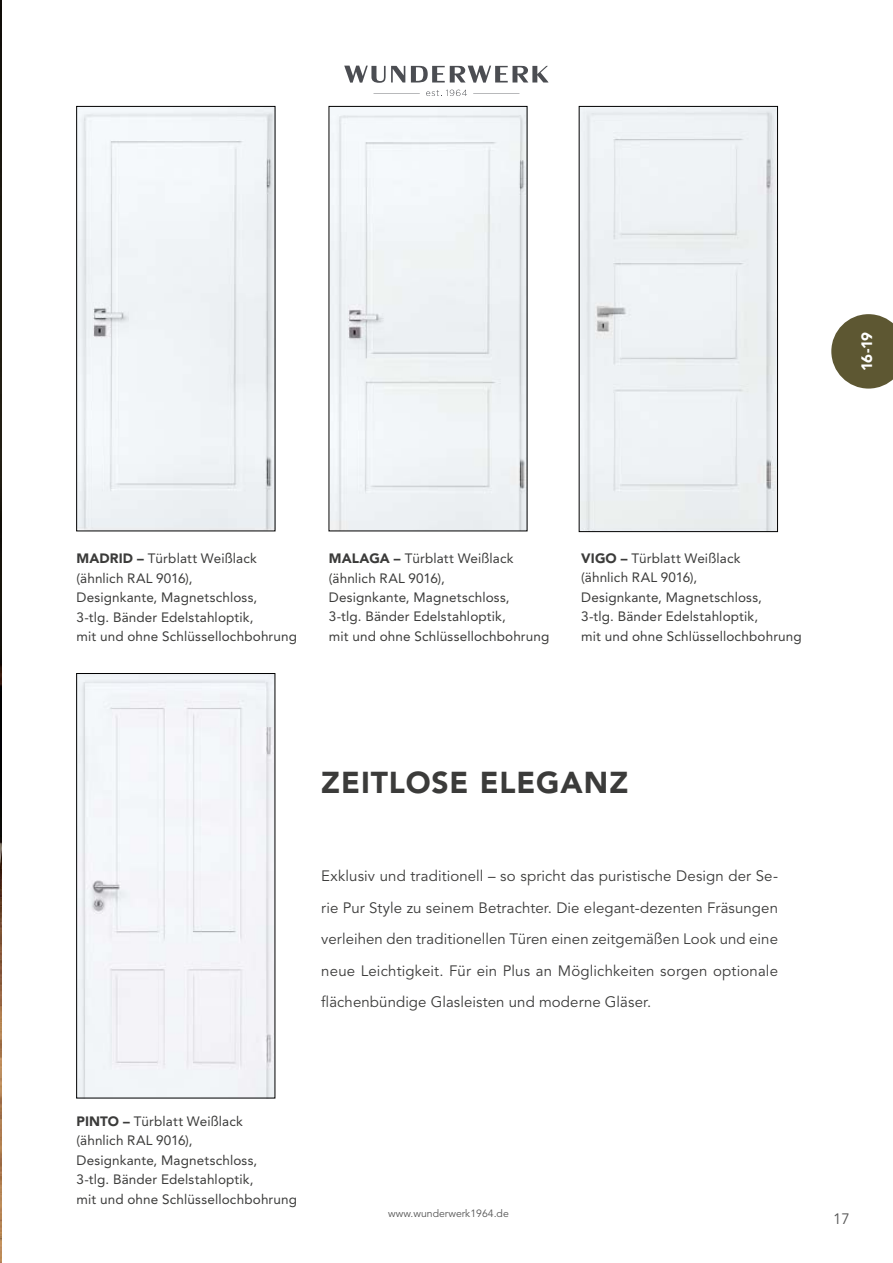
<style>
.page{position:relative;width:893px;height:1263px;background:#fff}
.page>*{position:absolute;margin:0;border:0;box-sizing:border-box;transform-origin:0 0}
.t1{font:900 30px "Avenir LT Pro";letter-spacing:.03em;color:#3b3b3a}
.t2{font:15px/31.5px "Avenir LT Pro";letter-spacing:.005em;color:#3b3b3a;text-align:justify}
.t3{font:900 15px "Avenir LT Pro";color:#fff}
.t4{font:15px "Avenir LT Pro";color:#565656}
.t5{font:13.5px/19.5px "Avenir LT Pro";letter-spacing:.01em;color:#3b3b3a}
.t6{font:10.5px "Avenir LT Pro";color:#565656}
.s1{font-weight:900}
</style>
<div class="page">
<svg style="left:344px;top:66px;width:61px;height:17px"></svg>
<svg style="left:411px;top:66px;width:138px;height:17px"></svg>
<hr style="left:373px;top:94px;width:47px;height:1px;background:#4b4d52">
<hr style="left:473px;top:94px;width:46px;height:1px;background:#4b4d52">
<svg style="left:426px;top:90px;width:41px;height:6px"></svg>
<img style="left:0;top:0;width:1px;height:1263px">
<svg style="left:831px;top:314px;width:62px;height:75px"></svg>
<img style="left:79px;top:108px;width:194px;height:421px">
<img style="left:331px;top:108px;width:194px;height:421px">
<img style="left:79px;top:675px;width:194px;height:421px">
<img style="left:581px;top:108px;width:195px;height:422px">
<div style="left:579px;top:106px;width:199px;height:426px;border:1px solid #000"></div>
<p class="t3" style="left:858px;top:371px;width:41px;rotate:-90deg">16-19</p>
<p class="t5" style="left:77px;top:548px;width:222px"><span class="s1">MADRID –</span> Türblatt Weißlack (ähnlich RAL 9016),<br>Designkante, Magnetschloss,<br>3-tlg. Bänder Edelstahloptik,<br>mit und ohne Schlüssellochbohrung</p>
<p class="t5" style="left:329px;top:548px;width:222px"><span class="s1">MALAGA –</span> Türblatt Weißlack (ähnlich RAL 9016),<br>Designkante, Magnetschloss,<br>3-tlg. Bänder Edelstahloptik,<br>mit und ohne Schlüssellochbohrung</p>
<p class="t5" style="left:581px;top:548px;width:222px"><span class="s1">VIGO –</span> Türblatt Weißlack<br>(ähnlich RAL 9016),<br>Designkante, Magnetschloss,<br>3-tlg. Bänder Edelstahloptik,<br>mit und ohne Schlüssellochbohrung</p>
<h1 class="t1" style="left:321px;top:765px;width:309px">ZEITLOSE ELEGANZ</h1>
<p class="t2" style="left:321px;top:861px;width:458px">Exklusiv und traditionell – so spricht das puristische Design der Se&shy;rie Pur Style zu seinem Betrachter. Die elegant-dezenten Fräsungen verleihen den traditionellen Türen einen zeitgemäßen Look und eine neue Leichtigkeit. Für ein Plus an Möglichkeiten sorgen optionale flächenbündige Glasleisten und moderne Gläser.</p>
<p class="t5" style="left:77px;top:1111px;width:222px"><span class="s1">PINTO –</span> Türblatt Weißlack<br>(ähnlich RAL 9016),<br>Designkante, Magnetschloss,<br>3-tlg. Bänder Edelstahloptik,<br>mit und ohne Schlüssellochbohrung</p>
<p class="t6" style="left:388px;top:1207px;width:122px">www.wunderwerk1964.de</p>
<p class="t4" style="left:833px;top:1210px;width:18px">17</p>
</div>
